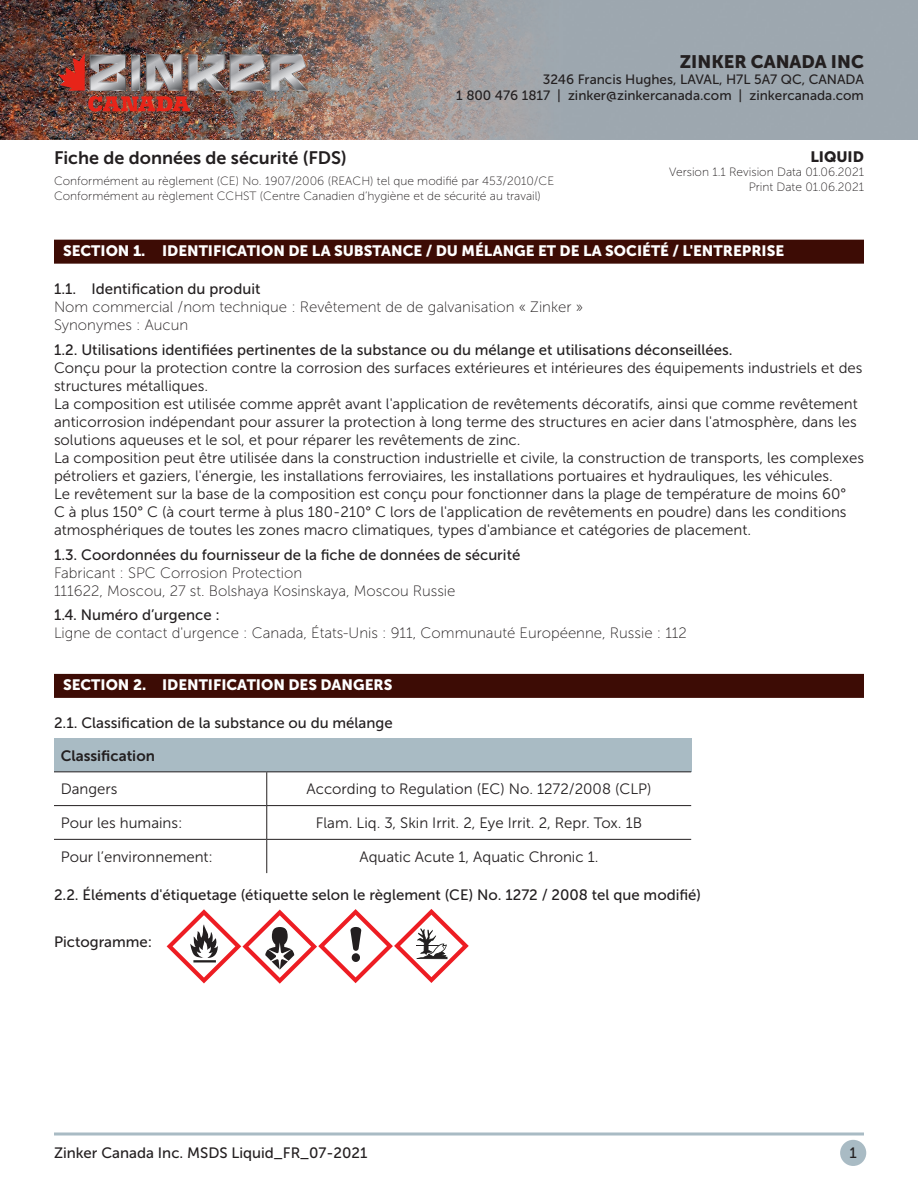
<style>
.page{position:relative;width:918px;height:1188px;background:#fff}
.page>*{position:absolute;margin:0;border:0;box-sizing:border-box;transform-origin:0 0}
.t1{font:18px "Museo Sans 700";color:#231f20}
.t2{font:18px "Museo Sans 900";color:#231f20}
.Body{font:15px/18px "Museo Sans 300";color:#231f20}
.Numbered_Section{font:15px "Museo Sans 500";color:#231f20}
.Body_NO_Space_After{font:15px "Museo Sans 100";color:#231f20}
.Title_with_Rule{font:15px "Museo Sans 900";color:#fff}
.Body-2{font:15px "Museo Sans 100";color:#231f20}
.t3{font:15px "Museo Sans 700";color:#231f20}
.Body-3{font:15px "Museo Sans 500";color:#231f20}
.t4{font:15px "Museo Sans 900";color:#231f20}
.t5{font:13.5px "Museo Sans 500";color:#231f20}
.t6{font:12px "Museo Sans 100";color:#231f20}
</style>
<div class="page">
<div style="left:840px;top:1140px;width:26px;height:26px;background:#a9bbc4;border-radius:50%"></div>
<svg style="left:54px;top:1132px;width:810px;height:4px;background:#becbd2"></svg>
<div style="left:54px;top:240px;width:810px;height:24px;background:#3d0c05"></div>
<div style="left:54px;top:674px;width:810px;height:24px;background:#3d0c05"></div>
<div style="left:54px;top:738px;width:637px;height:34px;background:#a9bbc4"></div>
<svg style="left:54px;top:772px;width:212px;height:67px"></svg>
<hr style="left:54px;top:771px;width:213px;height:1px;background:#231f20">
<hr style="left:267px;top:771px;width:424px;height:1px;background:#231f20">
<hr style="left:266px;top:772px;width:1px;height:33px;background:#231f20">
<hr style="left:54px;top:805px;width:213px;height:1px;background:#231f20">
<hr style="left:267px;top:805px;width:424px;height:1px;background:#231f20">
<hr style="left:266px;top:806px;width:1px;height:33px;background:#231f20">
<hr style="left:54px;top:839px;width:213px;height:1px;background:#231f20">
<hr style="left:267px;top:839px;width:424px;height:1px;background:#231f20">
<hr style="left:266px;top:840px;width:1px;height:33px;background:#231f20">
<svg style="left:167px;top:909px;width:302px;height:75px"></svg>
<img style="left:0;top:0;width:918px;height:139px">
<img style="left:58px;top:53px;width:250px;height:59px">
<p class="t2" style="left:680px;top:51px;width:186px">ZINKER CANADA INC</p>
<p class="t5" style="left:543px;top:72px;width:323px">3246 Francis Hughes, LAVAL, H7L 5A7 QC, CANADA</p>
<p class="t5" style="left:456px;top:88px;width:409px">1 800 476 1817 | zinker@zinkercanada.com | zinkercanada.com</p>
<p class="t1" style="left:54px;top:148px;width:294px">Fiche de données de sécurité (FDS)</p>
<p class="t6" style="left:54px;top:175px;width:502px">Conformément au règlement (CE) No. 1907/2006 (REACH) tel que modifié par 453/2010/CE</p>
<p class="t6" style="left:54px;top:189px;width:488px">Conformément au règlement CCHST (Centre Canadien d’hygiène et de sécurité au travail)</p>
<p class="t4" style="left:810px;top:148px;width:55px">LIQUID</p>
<p class="t6" style="left:669px;top:166px;width:196px">Version 1.1 Revision Data 01.06.2021</p>
<p class="t6" style="left:749px;top:180px;width:117px">Print Date 01.06.2021</p>
<p class="Title_with_Rule" style="left:63px;top:242px;width:723px">SECTION 1. IDENTIFICATION DE LA SUBSTANCE / DU MÉLANGE ET DE LA SOCIÉTÉ / L'ENTREPRISE</p>
<p class="Numbered_Section" style="left:54px;top:281px;width:208px">1.1. Identification du produit</p>
<p class="Body_NO_Space_After" style="left:54px;top:299px;width:531px">Nom commercial /nom technique : Revêtement de de galvanisation « Zinker »</p>
<p class="Body-2" style="left:54px;top:317px;width:136px">Synonymes : Aucun</p>
<p class="Numbered_Section" style="left:54px;top:341px;width:680px">1.2. Utilisations identifiées pertinentes de la substance ou du mélange et utilisations déconseillées.</p>
<p class="Body" style="left:54px;top:359px;width:810px">Conçu pour la protection contre la corrosion des surfaces extérieures et intérieures des équipements industriels et des structures métalliques.</p>
<p class="Body" style="left:54px;top:395px;width:805px;text-align:justify">La composition est utilisée comme apprêt avant l'application de revêtements décoratifs, ainsi que comme revêtement anticorrosion indépendant pour assurer la protection à long terme des structures en acier dans l'atmosphère, dans les solutions aqueuses et le sol, et pour réparer les revêtements de zinc.</p>
<p class="Body" style="left:54px;top:449px;width:812px">La composition peut être utilisée dans la construction industrielle et civile, la construction de transports, les complexes pétroliers et gaziers, l'énergie, les installations ferroviaires, les installations portuaires et hydrauliques, les véhicules.</p>
<p class="Body" style="left:54px;top:485px;width:794px;text-align:justify">Le revêtement sur la base de la composition est conçu pour fonctionner dans la plage de température de moins 60° C à plus 150° C (à court terme à plus 180-210° C lors de l'application de revêtements en poudre) dans les conditions atmosphériques de toutes les zones macro climatiques, types d'ambiance et catégories de placement.</p>
<p class="Numbered_Section" style="left:54px;top:546px;width:468px">1.3. Coordonnées du fournisseur de la fiche de données de sécurité</p>
<p class="Body_NO_Space_After" style="left:54px;top:564px;width:250px">Fabricant : SPC Corrosion Protection</p>
<p class="Body-2" style="left:54px;top:582px;width:403px">111622, Moscou, 27 st. Bolshaya Kosinskaya, Moscou Russie</p>
<p class="Numbered_Section" style="left:54px;top:607px;width:167px">1.4. Numéro d’urgence :</p>
<p class="Body_NO_Space_After" style="left:54px;top:625px;width:634px">Ligne de contact d'urgence : Canada, États-Unis : 911, Communauté Européenne, Russie : 112</p>
<p class="Title_with_Rule" style="left:63px;top:676px;width:331px">SECTION 2. IDENTIFICATION DES DANGERS</p>
<p class="Numbered_Section" style="left:54px;top:715px;width:340px">2.1. Classification de la substance ou du mélange</p>
<p class="t3" style="left:61px;top:747px;width:96px">Classification</p>
<p class="Body" style="left:61px;top:780px;width:58px">Dangers</p>
<p class="Body" style="left:307px;top:780px;width:346px">According to Regulation (EC) No. 1272/2008 (CLP)</p>
<p class="Body" style="left:61px;top:814px;width:123px">Pour les humains:</p>
<p class="Body" style="left:316px;top:814px;width:328px">Flam. Liq. 3, Skin Irrit. 2, Eye Irrit. 2, Repr. Tox. 1B</p>
<p class="Body" style="left:61px;top:848px;width:154px">Pour l’environnement:</p>
<p class="Body" style="left:360px;top:848px;width:240px">Aquatic Acute 1, Aquatic Chronic 1.</p>
<p class="Numbered_Section" style="left:54px;top:887px;width:649px">2.2. Éléments d'étiquetage (étiquette selon le règlement (CE) No. 1272 / 2008 tel que modifié)</p>
<p class="Body-3" style="left:54px;top:934px;width:100px">Pictogramme:</p>
<p class="Numbered_Section" style="left:54px;top:1144px;width:315px">Zinker Canada Inc. MSDS Liquid_FR_07-2021</p>
<p class="Numbered_Section" style="left:850px;top:1144px;width:9px">1</p>
</div>
